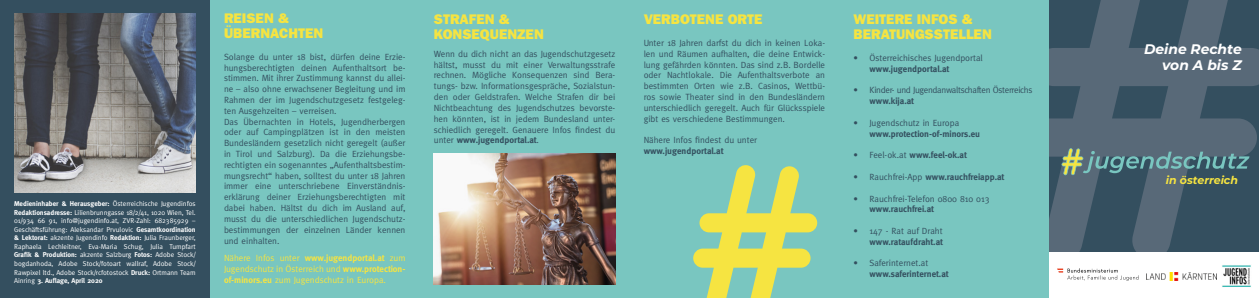
<style>
.page{position:relative;width:1259px;height:298px;background:#fff}
.page>*{position:absolute;margin:0;border:0;box-sizing:border-box;transform-origin:0 0}
.t1{font:14px/15px "ITC Franklin Gothic Std Hvy";color:#f6e441}
.t2{font:italic 700 13.9px/16.6px "Montserrat";color:#fff;text-align:right}
.t3{font:italic 700 11px "Montserrat";color:#f6e441}
.t4{font:9px/10.8px "Meta";color:#344f5f;text-align:justify}
.t5{font:700 9px "Meta";color:#344f5f}
.t6{font:9px/10.8px "Meta";color:#f6e441;text-align:justify}
.t7{font:9px "Meta";letter-spacing:-.035em;color:#344f5f}
.t8{font:7px/8.5px "Meta";color:#fff;text-align:justify}
.s1{font-weight:700}
.s2{font-weight:400}
</style>
<div class="page">
<svg style="left:1049px;top:0;width:210px;height:252px;background:#475d6c"></svg>
<svg style="left:1061px;top:148px;width:188px;height:27px;background:#5b7a7e"></svg>
<div style="left:147px;top:0;width:902px;height:298px;background:#79c6c0"></div>
<svg style="left:693px;top:165px;width:124px;height:133px"></svg>
<img style="left:434px;top:153px;width:181px;height:131px">
<div style="left:0;top:0;width:210px;height:298px;background:#344f5f"></div>
<img style="left:15px;top:13px;width:181px;height:179px">
<svg style="left:1057px;top:268px;width:81px;height:13px"></svg>
<img style="left:1222px;top:265px;width:29px;height:22px">
<img style="left:1146px;top:272px;width:70px;height:8px">
<p class="t8" style="left:14px;top:199px;width:183px"><span class="s1">Medieninhaber &amp; Herausgeber:</span> Österreichische Jugendinfos <span class="s1">Redaktionsadresse:</span> Lilienbrunngasse 18/2/41, 1020 Wien, Tel.<br>01/934 66 91, info@jugendinfo.at, ZVR-Zahl: 682385929 – Geschäftsführung: Aleksandar Prvulovic <span class="s1">Gesamtkoordination &amp; Lektorat:</span> akzente Jugendinfo <span class="s1">Redaktion:</span> Julia Fraunberger, Raphaela Lechleitner, Eva-Maria Schug, Julia Tumpfart <span class="s1">Grafik &amp; Produktion:</span> akzente Salzburg <span class="s1">Fotos:</span> Adobe Stock/ bogdanhoda, Adobe Stock/fotoart wallraf, Adobe Stock/ Rawpixel ltd., Adobe Stock/rcfotostock <span class="s1">Druck:</span> Ortmann Team Ainring <span class="s1">3. Auflage, April 2020</span></p>
<h1 class="t1" style="left:224px;top:11px;width:101px">REISEN &amp;<br>ÜBERNACHTEN</h1>
<p class="t4" style="left:224px;top:51px;width:183px;text-align:left">Solange du unter 18 bist, dürfen deine Erzie&shy;hungsberechtigten deinen Aufenthaltsort be&shy;stimmen. Mit ihrer Zustimmung kannst du allei&shy;ne – also ohne erwachsener Begleitung und im Rahmen der im Jugendschutzgesetz festgeleg&shy;ten Ausgehzeiten – verreisen.<br>Das Übernachten in Hotels, Jugendherbergen oder auf Campingplätzen ist in den meisten Bundesländern gesetzlich nicht geregelt (außer in Tirol und Salzburg). Da die Erziehungsbe&shy;rechtigten ein sogenanntes „Aufenthaltsbestim&shy;mungsrecht“ haben, solltest du unter 18 Jahren immer eine unterschriebene Einverständnis&shy;erklärung deiner Erziehungsberechtigten mit dabei haben. Hältst du dich im Ausland auf, musst du die unterschiedlichen Jugendschutz&shy;bestimmungen der einzelnen Länder kennen und einhalten.</p>
<p class="t6" style="left:224px;top:252px;width:183px">Nähere Infos unter <span class="s1">www.jugendportal.at</span> zum Jugendschutz in Österreich und <span class="s1">www.protection&shy;of-minors.eu</span> zum Jugendschutz in Europa.</p>
<h1 class="t1" style="left:434px;top:12px;width:111px">STRAFEN &amp;<br>KONSEQUENZEN</h1>
<p class="t4" style="left:434px;top:48px;width:183px">Wenn du dich nicht an das Jugendschutzgesetz hältst, musst du mit einer Verwaltungsstrafe rechnen. Mögliche Konsequenzen sind Bera&shy;tungs- bzw. Informationsgespräche, Sozialstun&shy;den oder Geldstrafen. Welche Strafen dir bei Nichtbeachtung des Jugendschutzes bevorste&shy;hen könnten, ist in jedem Bundesland unter&shy;schiedlich geregelt. Genauere Infos findest du unter <span class="s1">www.jugendportal.at</span>.</p>
<h1 class="t1" style="left:643px;top:12px;width:120px">VERBOTENE ORTE</h1>
<p class="t4" style="left:643px;top:37px;width:183px">Unter 18 Jahren darfst du dich in keinen Loka&shy;len und Räumen aufhalten, die deine Entwick&shy;lung gefährden könnten. Das sind z.B. Bordelle oder Nachtlokale. Die Aufenthaltsverbote an bestimmten Orten wie z.B. Casinos, Wettbü&shy;ros sowie Theater sind in den Bundesländern unterschiedlich geregelt. Auch für Glücksspiele gibt es verschiedene Bestimmungen.</p>
<p class="t4" style="left:643px;top:134px;width:115px">Nähere Infos findest du unter</p>
<p class="t5" style="left:643px;top:146px;width:81px">www.jugendportal.at</p>
<h1 class="t1" style="left:853px;top:12px;width:140px">WEITERE INFOS &amp;<br>BERATUNGSSTELLEN</h1>
<p class="t4" style="left:853px;top:52px;width:131px">• Österreichisches Jugendportal</p>
<p class="t5" style="left:869px;top:63px;width:81px">www.jugendportal.at</p>
<p class="t7" style="left:853px;top:85px;width:180px">• Kinder- und Jugendanwaltschaften Österreichs</p>
<p class="t5" style="left:869px;top:96px;width:46px">www.kija.at</p>
<p class="t4" style="left:853px;top:117px;width:107px">• Jugendschutz in Europa</p>
<p class="t5" style="left:869px;top:128px;width:112px">www.protection-of-minors.eu</p>
<p class="t5" style="left:853px;top:150px;width:115px"><span class="s2">• Feel-ok.at</span> www.feel-ok.at</p>
<p class="t5" style="left:853px;top:171px;width:152px"><span class="s2">• Rauchfrei-App</span> www.rauchfreiapp.at</p>
<p class="t4" style="left:853px;top:193px;width:138px">• Rauchfrei-Telefon 0800 810 013</p>
<p class="t5" style="left:869px;top:204px;width:66px">www.rauchfrei.at</p>
<p class="t4" style="left:853px;top:225px;width:91px">• 147 - Rat auf Draht</p>
<p class="t5" style="left:869px;top:236px;width:75px">www.rataufdraht.at</p>
<p class="t4" style="left:853px;top:257px;width:76px">• Saferinternet.at</p>
<p class="t5" style="left:869px;top:269px;width:81px">www.saferinternet.at</p>
<h2 class="t2" style="left:1144px;top:40px;width:99px">Deine Rechte von A bis Z</h2>
<p class="t3" style="left:1165px;top:172px;width:74px">in österreich</p>
</div>
